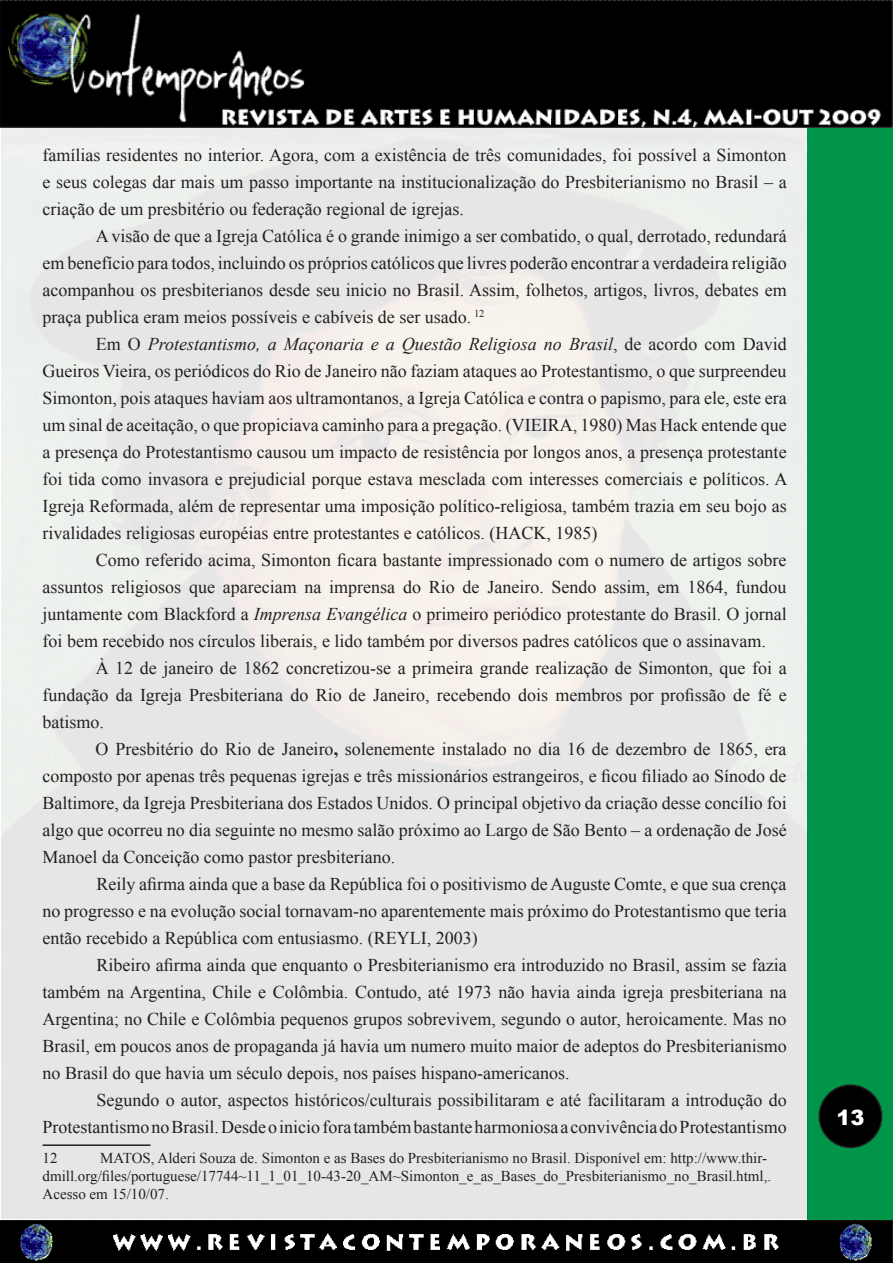
<style>
.page{position:relative;width:893px;height:1263px;background:#fff}
.page>*{position:absolute;margin:0;border:0;box-sizing:border-box;transform-origin:0 0}
.t1{font:900 21px "Arial";color:#fff}
.t2{font:18px/27px "Times New Roman";color:#231f20;text-align:justify}
.t3{font:15px/18px "Times New Roman";color:#231f20}
.s1{font-style:italic}
.s2{font-weight:700}
</style>
<div class="page">
<img style="left:1px;top:128px;width:807px;height:1090px">
<div style="left:808px;top:116px;width:85px;height:1111px;background:#009549"></div>
<img style="left:0;top:1220px;width:893px;height:43px">
<div style="left:819px;top:1085px;width:63px;height:62px;background:#000;border-radius:50%"></div>
<div style="left:819px;top:1084px;width:63px;height:64px;border:2px solid #231f20;border-radius:50%"></div>
<img style="left:0;top:0;width:893px;height:128px">
<hr style="left:43px;top:1144px;width:108px;height:2px;background:#231f20">
<p class="t2" style="left:43px;top:141px;width:746px">famílias residentes no interior. Agora, com a existência de três comunidades, foi possível a Simonton e seus colegas dar mais um passo importante na institucionalização do Presbiterianismo no Brasil – a criação de um presbitério ou federação regional de igrejas.</p>
<p class="t2" style="left:43px;top:222px;width:746px;text-indent:53px">A visão de que a Igreja Católica é o grande inimigo a ser combatido, o qual, derrotado, redundará em benefício para todos, incluindo os próprios católicos que livres poderão encontrar a verdadeira religião acompanhou os presbiterianos desde seu inicio no Brasil. Assim, folhetos, artigos, livros, debates em praça publica eram meios possíveis e cabíveis de ser usado. <sup>12</sup></p>
<p class="t2" style="left:43px;top:330px;width:747px;text-indent:53px">Em O <span class="s1">Protestantismo, a Maçonaria e a Questão Religiosa no Brasil</span>, de acordo com David Gueiros Vieira, os periódicos do Rio de Janeiro não faziam ataques ao Protestantismo, o que surpreendeu Simonton, pois ataques haviam aos ultramontanos, a Igreja Católica e contra o papismo, para ele, este era um sinal de aceitação, o que propiciava caminho para a pregação. (VIEIRA, 1980) Mas Hack entende que a presença do Protestantismo causou um impacto de resistência por longos anos, a presença protestante foi tida como invasora e prejudicial porque estava mesclada com interesses comerciais e políticos. A Igreja Reformada, além de representar uma imposição político-religiosa, também trazia em seu bojo as rivalidades religiosas européias entre protestantes e católicos. (HACK, 1985)</p>
<p class="t2" style="left:43px;top:546px;width:746px;text-indent:53px">Como referido acima, Simonton ficara bastante impressionado com o numero de artigos sobre assuntos religiosos que apareciam na imprensa do Rio de Janeiro. Sendo assim, em 1864, fundou juntamente com Blackford a <span class="s1">Imprensa Evangélica</span> o primeiro periódico protestante do Brasil. O jornal foi bem recebido nos círculos liberais, e lido também por diversos padres católicos que o assinavam.</p>
<p class="t2" style="left:43px;top:654px;width:746px;text-indent:53px">À 12 de janeiro de 1862 concretizou-se a primeira grande realização de Simonton, que foi a fundação da Igreja Presbiteriana do Rio de Janeiro, recebendo dois membros por profissão de fé e batismo.</p>
<p class="t2" style="left:43px;top:735px;width:746px;text-indent:53px">O Presbitério do Rio de Janeiro<span class="s2">,</span> solenemente instalado no dia 16 de dezembro de 1865, era composto por apenas três pequenas igrejas e três missionários estrangeiros, e ficou filiado ao Sínodo de Baltimore, da Igreja Presbiteriana dos Estados Unidos. O principal objetivo da criação desse concílio foi algo que ocorreu no dia seguinte no mesmo salão próximo ao Largo de São Bento – a ordenação de José Manoel da Conceição como pastor presbiteriano.</p>
<p class="t2" style="left:43px;top:870px;width:746px;text-indent:54px">Reily afirma ainda que a base da República foi o positivismo de Auguste Comte, e que sua crença no progresso e na evolução social tornavam-no aparentemente mais próximo do Protestantismo que teria então recebido a República com entusiasmo. (REYLI, 2003)</p>
<p class="t2" style="left:43px;top:951px;width:746px;text-indent:54px">Ribeiro afirma ainda que enquanto o Presbiterianismo era introduzido no Brasil, assim se fazia também na Argentina, Chile e Colômbia. Contudo, até 1973 não havia ainda igreja presbiteriana na Argentina; no Chile e Colômbia pequenos grupos sobrevivem, segundo o autor, heroicamente. Mas no Brasil, em poucos anos de propaganda já havia um numero muito maior de adeptos do Presbiterianismo no Brasil do que havia um século depois, nos países hispano-americanos.</p>
<p class="t2" style="left:43px;top:1086px;width:746px;text-align:right">Segundo o autor, aspectos históricos/culturais possibilitaram e até facilitaram a introdução do<br>Protestantismo no Brasil. Desde o inicio fora também bastante harmoniosa a convivência do Protestantismo</p>
<p class="t3" style="left:43px;top:1149px;width:16px">12</p>
<p class="t3" style="left:43px;top:1149px;width:730px;text-indent:58px">MATOS, Alderi Souza de. Simonton e as Bases do Presbiterianismo no Brasil. Disponível em: http://www.thir&shy;dmill.org/files/portuguese/17744~11_1_01_10-43-20_AM~Simonton_e_as_Bases_do_Presbiterianismo_no_Brasil.html,.<br>Acesso em 15/10/07.</p>
<p class="t1" style="left:836px;top:1102px;width:30px">13</p>
</div>
